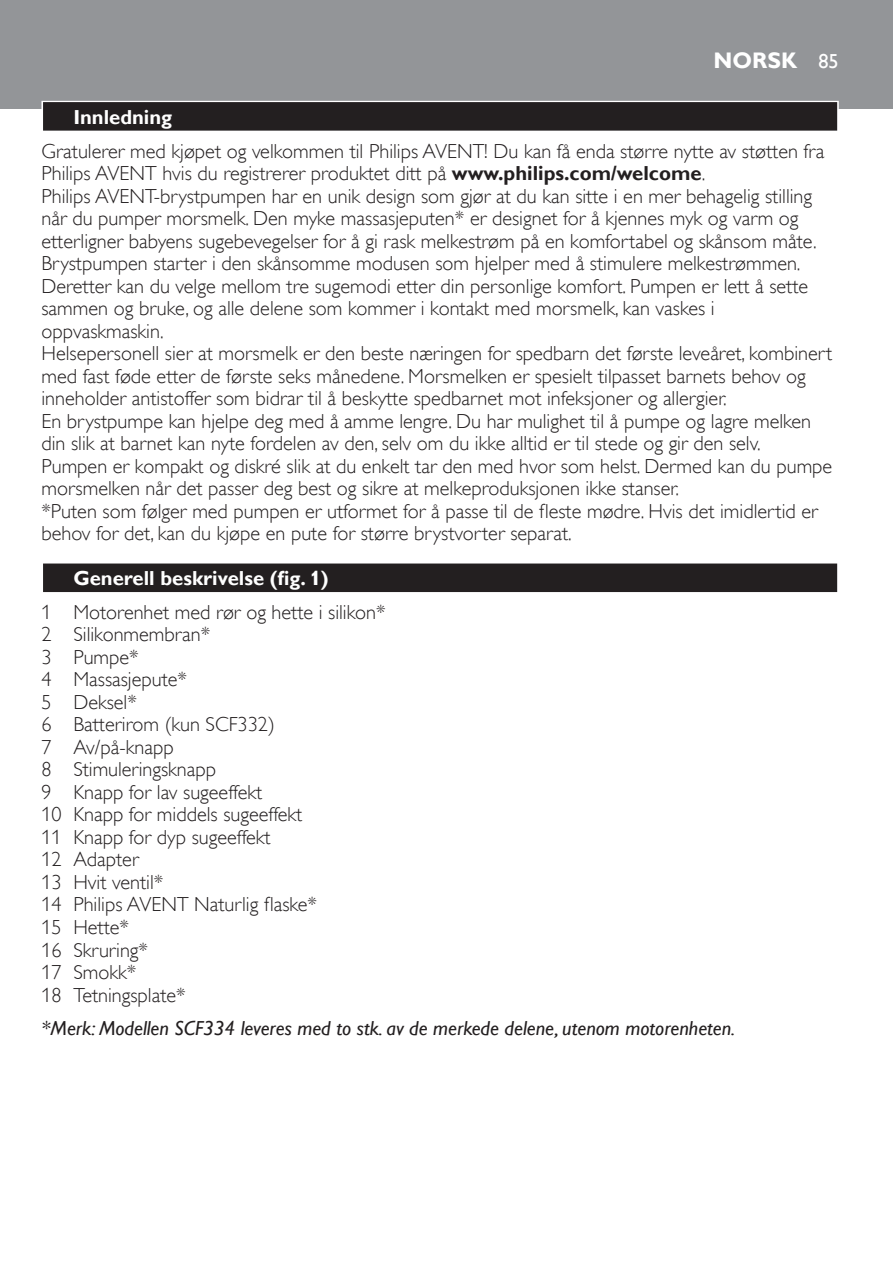
<style>
.page{position:relative;width:893px;height:1276px;background:#fff}
.page>*{position:absolute;margin:0;border:0;box-sizing:border-box;transform-origin:0 0}
.t1{font:700 22.5px "Gill Sans Alt One WGL";color:#fff}
.t2{font:20.25px/22.5px "Gill Sans Alt One WGL Light";color:#231f20}
.t3{font:italic 20.25px "Gill Sans Alt One WGL";color:#231f20}
.t4{font:700 20.25px "Gill Sans Alt One WGL";color:#fff}
.s1{font-weight:400;font-size:20.25px}
.s2{font-family:"Gill Sans Alt One WGL";font-weight:700}
</style>
<div class="page">
<div style="left:0;top:0;width:893px;height:108px;background:#939598"></div>
<div style="left:41px;top:101px;width:798px;height:32px;background:#fff"></div>
<div style="left:43px;top:102px;width:794px;height:29px;background:#231f20"></div>
<svg style="left:43px;top:563px;width:795px;height:30px"></svg>
<div style="left:43px;top:563px;width:794px;height:29px;background:#231f20"></div>
<p class="t1" style="left:714px;top:45px;width:127px">NORSK <span class="s1">85</span></p>
<p class="t4" style="left:73px;top:103px;width:100px">Innledning</p>
<p class="t2" style="left:41px;top:140px;width:792px">Gratulerer med kjøpet og velkommen til Philips AVENT! Du kan få enda større nytte av støtten fra Philips AVENT hvis du registrerer produktet ditt på <span class="s2">www.philips.com/welcome</span>.<br>Philips AVENT-brystpumpen har en unik design som gjør at du kan sitte i en mer behagelig stilling når du pumper morsmelk. Den myke massasjeputen* er designet for å kjennes myk og varm og etterligner babyens sugebevegelser for å gi rask melkestrøm på en komfortabel og skånsom måte.<br>Brystpumpen starter i den skånsomme modusen som hjelper med å stimulere melkestrømmen.<br>Deretter kan du velge mellom tre sugemodi etter din personlige komfort. Pumpen er lett å sette sammen og bruke, og alle delene som kommer i kontakt med morsmelk, kan vaskes i oppvaskmaskin.<br>Helsepersonell sier at morsmelk er den beste næringen for spedbarn det første leveåret, kombinert med fast føde etter de første seks månedene. Morsmelken er spesielt tilpasset barnets behov og inneholder antistoffer som bidrar til å beskytte spedbarnet mot infeksjoner og allergier.<br>En brystpumpe kan hjelpe deg med å amme lengre. Du har mulighet til å pumpe og lagre melken din slik at barnet kan nyte fordelen av den, selv om du ikke alltid er til stede og gir den selv.<br>Pumpen er kompakt og diskré slik at du enkelt tar den med hvor som helst. Dermed kan du pumpe morsmelken når det passer deg best og sikre at melkeproduksjonen ikke stanser.<br>*Puten som følger med pumpen er utformet for å passe til de fleste mødre. Hvis det imidlertid er behov for det, kan du kjøpe en pute for større brystvorter separat.</p>
<p class="t4" style="left:73px;top:564px;width:257px">Generell beskrivelse (fig. 1)</p>
<p class="t2" style="left:41px;top:601px;width:346px">1 Motorenhet med rør og hette i silikon*<br>2 Silikonmembran*<br>3 Pumpe*<br>4 Massasjepute*<br>5 Deksel*<br>6 Batterirom (kun SCF332)<br>7 Av/på-knapp<br>8 Stimuleringsknapp<br>9 Knapp for lav sugeeffekt<br>10 Knapp for middels sugeeffekt<br>11 Knapp for dyp sugeeffekt<br>12 Adapter<br>13 Hvit ventil*<br>14 Philips AVENT Naturlig flaske*<br>15 Hette*<br>16 Skruring*<br>17 Smokk*<br>18 Tetningsplate*</p>
<p class="t3" style="left:41px;top:1014px;width:695px">*Merk: Modellen SCF334 leveres med to stk. av de merkede delene, utenom motorenheten.</p>
</div>
